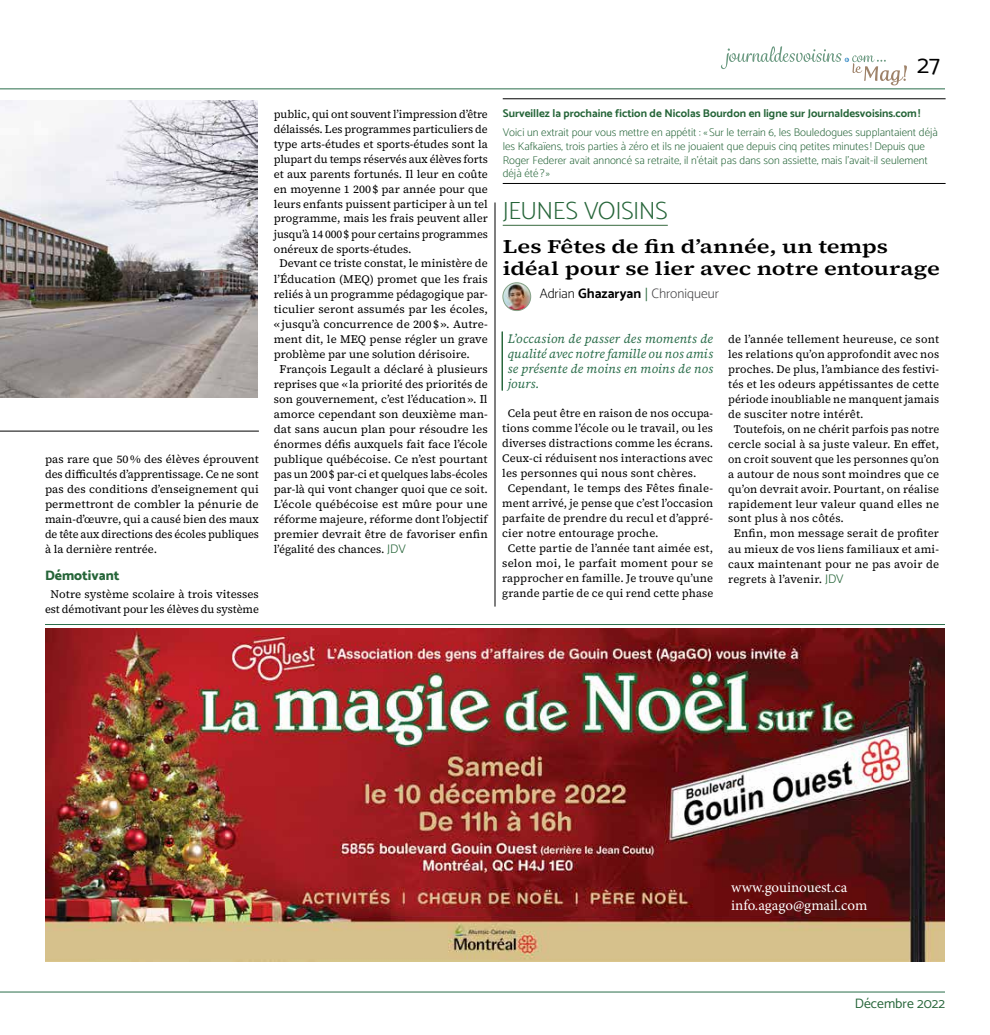
<style>
.page{position:relative;width:990px;height:1035px;background:#fff}
.page>*{position:absolute;margin:0;border:0;box-sizing:border-box;transform-origin:0 0}
.t1{font:200 25px "Catamaran";letter-spacing:-.02em;color:#266539}
.t2{font:25px "Catamaran";color:#000}
.t3{font:600 19px/22.5px "Source Serif 4";color:#000;scale:1.25 1}
.t4{font:15px/18px "Minion Pro";color:#fff}
.t5{font:200 13.75px "Catamaran";color:#414042}
.t6{font:13.75px "Catamaran";color:#266539}
.t7{font:800 13.75px "Catamaran";color:#266539}
.t8{font:italic 12.5px/15px "Source Serif 4";letter-spacing:.005em;color:#2a6d4a;text-align:justify}
.t9{font:11.25px/15px "Source Serif 4";letter-spacing:.005em;color:#000;text-align:justify}
.t10{font:200 11.25px/13.8px "Catamaran";color:#266539}
.t11{font:700 11.25px "Catamaran";color:#266539}
.s1{font-family:"Catamaran";font-weight:300;font-size:12.5px;color:#266539}
.s2{color:#000}
.s3{font-weight:700;color:#000}
.s4{font-family:"Source Serif 4";font-weight:400;color:#266539}
</style>
<div class="page">
<hr style="left:0;top:89px;width:945px;height:1px;background:#2a6d4a">
<svg style="left:721px;top:46px;width:186px;height:39px"></svg>
<hr style="left:0;top:992px;width:945px;height:1px;background:#2a6d4a">
<img style="left:45px;top:628px;width:900px;height:334px">
<hr style="left:503px;top:225px;width:165px;height:1px;background:#5e8764">
<hr style="left:502px;top:332px;width:1px;height:58px;background:#266539">
<img style="left:0;top:101px;width:258px;height:296px">
<hr style="left:0;top:431px;width:259px;height:1px;background:#000">
<hr style="left:45px;top:624px;width:900px;height:1px;background:#2a6d4a">
<hr style="left:503px;top:183px;width:443px;height:1px;background:#000">
<hr style="left:503px;top:99px;width:443px;height:1px;background:#000">
<hr style="left:495px;top:202px;width:1px;height:405px;background:#000">
<img style="left:503px;top:283px;width:28px;height:28px;border-radius:14px">
<div style="left:503px;top:283px;width:28px;height:28px;border:1px solid #85a287;border-radius:50%"></div>
<p class="t9" style="left:45px;top:451px;width:215px">pas rare que 50 % des élèves éprouvent des difficultés d’apprentissage. Ce ne sont pas des conditions d’enseignement qui permettront de combler la pénurie de main-d’œuvre, qui a causé bien des maux de tête aux directions des écoles publiques à la dernière rentrée.</p>
<p class="t7" style="left:45px;top:565px;width:76px">Démotivant</p>
<p class="t9" style="left:45px;top:586px;width:215px;text-align:center">Notre système scolaire à trois vitesses est démotivant pour les élèves du système</p>
<h1 class="t2" style="left:917px;top:45px;width:24px">27</h1>
<p class="t9" style="left:274px;top:106px;width:215px">public, qui ont souvent l’impression d’être</p>
<p class="t9" style="left:274px;top:121px;width:215px">délaissés. Les programmes particuliers de</p>
<p class="t9" style="left:274px;top:136px;width:215px">type arts-études et sports-études sont la</p>
<p class="t9" style="left:274px;top:151px;width:215px">plupart du temps réservés aux élèves forts</p>
<p class="t9" style="left:274px;top:166px;width:215px">et aux parents fortunés. Il leur en coûte</p>
<p class="t9" style="left:274px;top:181px;width:215px">en moyenne 1 200 $ par année pour que</p>
<p class="t9" style="left:274px;top:196px;width:215px">leurs enfants puissent participer à un tel</p>
<p class="t9" style="left:274px;top:211px;width:215px">programme, mais les frais peuvent aller</p>
<p class="t9" style="left:274px;top:226px;width:215px">jusqu’à 14 000 $ pour certains programmes</p>
<p class="t9" style="left:274px;top:241px;width:139px">onéreux de sports-études.</p>
<p class="t9" style="left:280px;top:256px;width:210px">Devant ce triste constat, le ministère de</p>
<p class="t9" style="left:274px;top:271px;width:215px">l’Éducation (MEQ) promet que les frais</p>
<p class="t9" style="left:274px;top:286px;width:215px">reliés à un programme pédagogique par-</p>
<p class="t9" style="left:274px;top:301px;width:215px">ticulier seront assumés par les écoles,</p>
<p class="t9" style="left:274px;top:316px;width:215px">« jusqu’à concurrence de 200 $ ». Autre-</p>
<p class="t9" style="left:274px;top:331px;width:215px">ment dit, le MEQ pense régler un grave</p>
<p class="t9" style="left:274px;top:346px;width:197px">problème par une solution dérisoire.</p>
<p class="t9" style="left:280px;top:361px;width:210px">François Legault a déclaré à plusieurs</p>
<p class="t9" style="left:274px;top:376px;width:215px">reprises que « la priorité des priorités de</p>
<p class="t9" style="left:274px;top:391px;width:215px">son gouvernement, c’est l’éducation ». Il</p>
<p class="t9" style="left:274px;top:406px;width:215px">amorce cependant son deuxième man-</p>
<p class="t9" style="left:274px;top:421px;width:215px">dat sans aucun plan pour résoudre les</p>
<p class="t9" style="left:274px;top:436px;width:215px">énormes défis auxquels fait face l’école</p>
<p class="t9" style="left:274px;top:451px;width:215px">publique québécoise. Ce n’est pourtant</p>
<p class="t9" style="left:274px;top:466px;width:215px">pas un 200 $ par-ci et quelques labs-écoles</p>
<p class="t9" style="left:274px;top:481px;width:215px">par-là qui vont changer quoi que ce soit.</p>
<p class="t9" style="left:274px;top:496px;width:215px">L’école québécoise est mûre pour une</p>
<p class="t9" style="left:274px;top:511px;width:215px">réforme majeure, réforme dont l’objectif</p>
<p class="t9" style="left:274px;top:526px;width:215px">premier devrait être de favoriser enfin</p>
<p class="t9" style="left:274px;top:541px;width:133px">l’égalité des chances. <span class="s1">JDV</span></p>
<p class="t11" style="left:503px;top:104px;width:419px">Surveillez la prochaine fiction de Nicolas Bourdon en ligne sur Journaldesvoisins.com!</p>
<p class="t10" style="left:503px;top:125px;width:437px">Voici un extrait pour vous mettre en appétit : «Sur le terrain 6, les Bouledogues supplantaient déjà les Kafkaïens, trois parties à zéro et ils ne jouaient que depuis cinq petites minutes ! Depuis que Roger Federer avait annoncé sa retraite, il n’était pas dans son assiette, mais l’avait-il seulement déjà été ?»</p>
<h1 class="t1" style="left:503px;top:192px;width:167px">JEUNES VOISINS</h1>
<h2 class="t3" style="left:503px;top:235px;width:351px">Les Fêtes de fin d’année, un temps idéal pour se lier avec notre entourage</h2>
<p class="t5" style="left:540px;top:282px;width:181px"><span class="s2">Adrian</span> <span class="s3">Ghazaryan</span> <span class="s4">|</span> Chroniqueur</p>
<p class="t8" style="left:508px;top:331px;width:207px">L’occasion de passer des moments de qualité avec notre famille ou nos amis se présente de moins en moins de nos jours.</p>
<p class="t9" style="left:508px;top:406px;width:207px">Cela peut être en raison de nos occupa-</p>
<p class="t9" style="left:502px;top:421px;width:212px">tions comme l’école ou le travail, ou les</p>
<p class="t9" style="left:502px;top:436px;width:212px">diverses distractions comme les écrans.</p>
<p class="t9" style="left:502px;top:451px;width:212px">Ceux-ci réduisent nos interactions avec</p>
<p class="t9" style="left:502px;top:466px;width:196px">les personnes qui nous sont chères.</p>
<p class="t9" style="left:508px;top:481px;width:207px">Cependant, le temps des Fêtes finale-</p>
<p class="t9" style="left:502px;top:496px;width:213px">ment arrivé, je pense que c’est l’occasion</p>
<p class="t9" style="left:502px;top:511px;width:212px">parfaite de prendre du recul et d’appré-</p>
<p class="t9" style="left:502px;top:526px;width:158px">cier notre entourage proche.</p>
<p class="t9" style="left:508px;top:541px;width:207px">Cette partie de l’année tant aimée est,</p>
<p class="t9" style="left:502px;top:556px;width:213px">selon moi, le parfait moment pour se</p>
<p class="t9" style="left:502px;top:571px;width:212px">rapprocher en famille. Je trouve qu’une</p>
<p class="t9" style="left:502px;top:586px;width:213px">grande partie de ce qui rend cette phase</p>
<p class="t9" style="left:728px;top:331px;width:212px">de l’année tellement heureuse, ce sont</p>
<p class="t9" style="left:728px;top:346px;width:213px">les relations qu’on approfondit avec nos</p>
<p class="t9" style="left:728px;top:361px;width:212px">proches. De plus, l’ambiance des festivi-</p>
<p class="t9" style="left:728px;top:376px;width:212px">tés et les odeurs appétissantes de cette</p>
<p class="t9" style="left:728px;top:391px;width:212px">période inoubliable ne manquent jamais</p>
<p class="t9" style="left:728px;top:406px;width:137px">de susciter notre intérêt.</p>
<p class="t9" style="left:734px;top:421px;width:207px">Toutefois, on ne chérit parfois pas notre</p>
<p class="t9" style="left:728px;top:436px;width:212px">cercle social à sa juste valeur. En effet,</p>
<p class="t9" style="left:728px;top:451px;width:213px">on croit souvent que les personnes qu’on</p>
<p class="t9" style="left:728px;top:466px;width:212px">a autour de nous sont moindres que ce</p>
<p class="t9" style="left:728px;top:481px;width:212px">qu’on devrait avoir. Pourtant, on réalise</p>
<p class="t9" style="left:728px;top:496px;width:212px">rapidement leur valeur quand elles ne</p>
<p class="t9" style="left:728px;top:511px;width:117px">sont plus à nos côtés.</p>
<p class="t9" style="left:734px;top:526px;width:207px">Enfin, mon message serait de profiter</p>
<p class="t9" style="left:728px;top:541px;width:212px">au mieux de vos liens familiaux et ami-</p>
<p class="t9" style="left:728px;top:556px;width:213px">caux maintenant pour ne pas avoir de</p>
<p class="t9" style="left:728px;top:571px;width:117px">regrets à l’avenir. <span class="s1">JDV</span></p>
<h3 class="t4" style="left:731px;top:878px;width:138px">www.gouinouest.ca info.agago@gmail.com</h3>
<p class="t6" style="left:855px;top:992px;width:92px">Décembre 2022</p>
</div>
